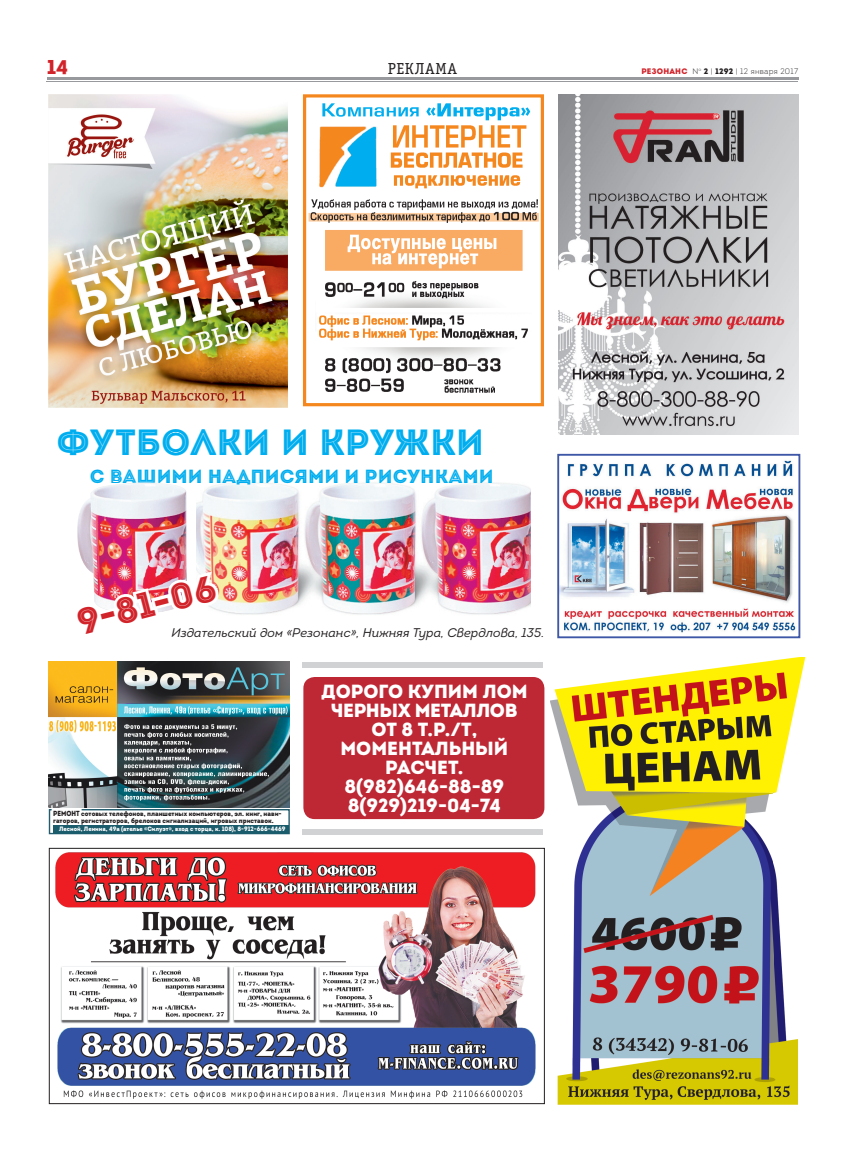
<style>
.page{position:relative;width:845px;height:1163px;background:#fff}
.page>*{position:absolute;margin:0;border:0;box-sizing:border-box;transform-origin:0 0}
.t1{font:36.4px "Intro Inline";color:#00aeef}
.t2{font:36.3px "Intro Inline";color:#d1232a}
.t3{font:900 20px "Intro";color:#d1232a}
.t4{font:900 19px/19px "Intro";color:#fff;text-align:center}
.t5{font:19px "Intro Inline";color:#00aeef}
.t6{font:16px "Officina Serif C";letter-spacing:.04em;color:#231f20}
.t7{font:italic 12.5px "Intro";color:#231f20}
.t8{font:300 8px "Intro";letter-spacing:.03em;color:#231f20}
.t9{font:900 6.8px/7.1px "Intro";color:#231f20;scale:.95 1}
.t10{font:900 6.3px "Intro";color:#fff;scale:.95 1}
.s1{font-weight:900;color:#d1232a}
.s2{font-weight:400}
.s3{font-family:"Intro Black Caps"}
.s4{font-size:7.4px}
</style>
<div class="page">
<hr style="left:47px;top:77px;width:751px;height:2px;background:#97999c">
<hr style="left:47px;top:81px;width:751px;height:1px;background:#97999c">
<img style="left:559px;top:94px;width:240px;height:340px">
<img style="left:560px;top:460px;width:236px;height:173px">
<div style="left:557px;top:454px;width:243px;height:184px;border:2px solid #3e57a6"></div>
<img style="left:308px;top:103px;width:231px;height:290px">
<div style="left:303px;top:94px;width:241px;height:312px;border:3px solid #f5871f"></div>
<img style="left:197px;top:482px;width:334px;height:133px">
<img style="left:77px;top:483px;width:110px;height:84px">
<img style="left:49px;top:94px;width:238px;height:313px">
<img style="left:86px;top:567px;width:135px;height:48px">
<img style="left:49px;top:661px;width:241px;height:146px">
<div style="left:49px;top:808px;width:241px;height:26px;background:#fff;border:1px solid #235c6e"></div>
<svg style="left:50px;top:801px;width:34px;height:18px"></svg>
<div style="left:53px;top:824px;width:236px;height:9px;background:#1b5c6c"></div>
<img style="left:550px;top:657px;width:255px;height:446px">
<img style="left:55px;top:852px;width:481px;height:247px">
<div style="left:49px;top:847px;width:496px;height:256px;border:1px solid #231f20"></div>
<div style="left:303px;top:677px;width:241px;height:142px;background:#be2734;border-radius:11px"></div>
<div style="left:302px;top:662px;width:240px;height:5px;background:#d1d2d4"></div>
<div style="left:302px;top:828px;width:240px;height:6px;background:#d1d2d4"></div>
<h3 class="t3" style="left:47px;top:54px;width:23px">14</h3>
<h3 class="t6" style="left:388px;top:60px;width:71px">РЕКЛАМА</h3>
<p class="t8" style="left:641px;top:66px;width:158px"><span class="s1">РЕЗОНАНС</span> N<sup>o</sup> <span class="s2">2</span> | <span class="s2">1292</span> | 12 января 2017</p>
<h1 class="t1" style="left:57px;top:421px;width:429px">Футболки и кружки</h1>
<h3 class="t5" style="left:90px;top:465px;width:405px">с вашими надпис ми и рисунками</h3>
<h2 class="t2" style="left:73px;top:601px;width:143px;rotate:-14deg">9<span class="s3">-</span>81<span class="s3">-</span>06</h2>
<h3 class="t7" style="left:171px;top:624px;width:374px">Издательский дом «Резонанс», Нижняя Тура, Свердлова, 135.</h3>
<p class="t9" style="left:53px;top:809px;width:242px"><span class="s4">РЕМОНТ</span> сотовых телефонов, планшетных компьютеров, эл. книг, нави&shy;гаторов, регистраторов, брелоков сигнализаций, игровых приставок.</p>
<p class="t10" style="left:59px;top:824px;width:240px">Лесной, Ленина, 49а (ателье «Силуэт», вход с торца, к. 108), 8-912-666-4469</p>
<h3 class="t4" style="left:321px;top:681px;width:208px">ДОРОГО КУПИМ ЛОМ<br>ЧЕРНЫХ МЕТАЛЛОВ<br>ОТ 8 Т.Р./Т,<br>МОМЕНТАЛЬНЫЙ<br>РАСЧЕТ.<br>8(982)646-88-89<br>8(929)219-04-74</h3>
</div>
